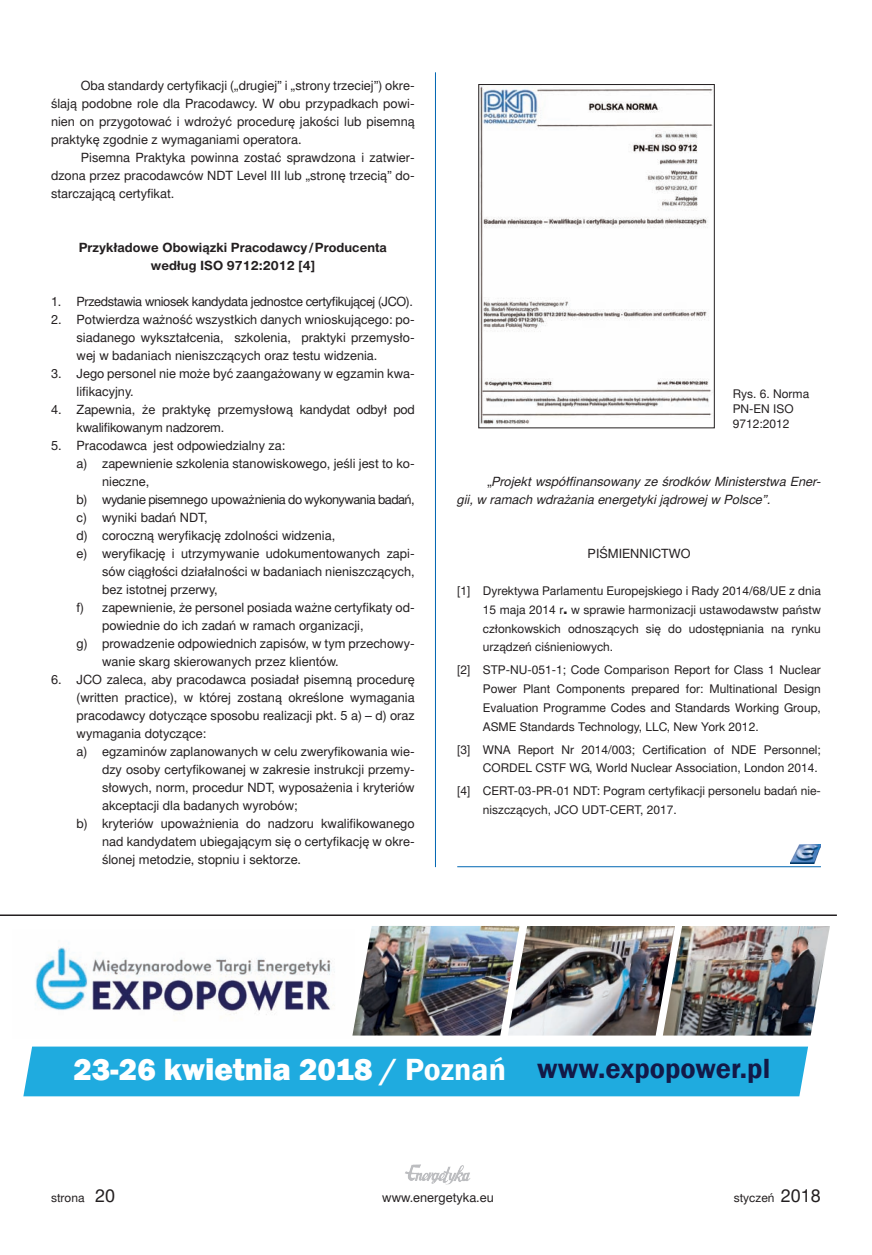
<style>
.page{position:relative;width:872px;height:1255px;background:#fff}
.page>*{position:absolute;margin:0;border:0;box-sizing:border-box;transform-origin:0 0}
.rysunki{font:800 31.5px "Franklin Gothic";color:#fff}
.rysunki-2{font:600 28.5px "Franklin Gothic";color:#131947}
.wypunktowanie{font:12.75px/18px "Switzer EFN";color:#231f20;text-align:justify}
.tekst{font:12.75px/18px "Switzer EFN";color:#231f20;text-align:justify}
.tekst-2{font:italic 12.75px/18px "Switzer EFN";color:#231f20}
.wypunktowanie-2{font:12.75px/18px "Switzer EFN";letter-spacing:-.02em;color:#231f20}
.numeracja2{font:700 12.75px/18px "Switzer EFN";color:#231f20;text-align:center}
.wypunktowanie-3{font:12.75px "Switzer EFN";letter-spacing:-.03em;color:#231f20}
.wypunktowanie-4{font:12.75px "Switzer EFN";letter-spacing:-.04em;color:#231f20}
.literatura{font:12px/18.8px "Switzer EFN";color:#231f20;text-align:justify}
.rysunki-3{font:12px/15px "Switzer EFN";color:#231f20}
.s1{font-style:normal}
.s2{font-family:"Switzer EFN Black"}
.s3{font-weight:600}
.s4{font-size:18px}
</style>
<div class="page">
<hr style="left:871px;top:0;width:1px;height:1254px;background:#eeeeef">
<hr style="left:871px;top:0;width:1px;height:174px;background:#40ae49">
<img style="left:405px;top:1164px;width:66px;height:21px">
<hr style="left:435px;top:72px;width:1px;height:795px;background:#0166b3">
<img style="left:480px;top:86px;width:232px;height:338px">
<div style="left:478px;top:84px;width:236px;height:344px;border:1px solid #231f20"></div>
<hr style="left:457px;top:866px;width:364px;height:1px;background:#0166b3">
<img style="left:791px;top:844px;width:30px;height:19px">
<img style="left:35px;top:947px;width:319px;height:89px">
<div style="left:23px;top:1046px;width:785px;height:50px;background:#1fabdf"></div>
<hr style="left:0;top:914px;width:837px;height:2px;background:#231f20">
<img style="left:352px;top:926px;width:156px;height:109px">
<img style="left:508px;top:926px;width:155px;height:109px">
<img style="left:663px;top:926px;width:167px;height:109px">
<p class="tekst" style="left:51px;top:77px;width:365px;text-indent:30px">Oba standardy certyfikacji („drugiej” i „strony trzeciej”) okre&shy;ślają podobne role dla Pracodawcy. W obu przypadkach powi&shy;nien on przygotować i wdrożyć procedurę jakości lub pisemną praktykę zgodnie z wymaganiami operatora.</p>
<p class="tekst" style="left:51px;top:149px;width:365px;text-indent:30px">Pisemna Praktyka powinna zostać sprawdzona i zatwier&shy;dzona przez pracodawców NDT Level III lub „stronę trzecią” do&shy;starczającą certyfikat.</p>
<p class="numeracja2" style="left:79px;top:239px;width:310px">Przykładowe Obowiązki Pracodawcy/Producenta według ISO 9712:2012 [4]</p>
<p class="wypunktowanie-3" style="left:51px;top:294px;width:363px">1. Przedstawia wniosek kandydata jednostce certyfikującej (JCO).</p>
<p class="wypunktowanie" style="left:77px;top:311px;width:340px;text-indent:-26px">2. Potwierdza ważność wszystkich danych wnioskującego: po&shy;siadanego wykształcenia, szkolenia, praktyki przemysło&shy;wej w badaniach nieniszczących oraz testu widzenia.</p>
<p class="wypunktowanie" style="left:77px;top:365px;width:340px;text-indent:-26px">3. Jego personel nie może być zaangażowany w egzamin kwa&shy;lifikacyjny.</p>
<p class="wypunktowanie-2" style="left:77px;top:401px;width:340px;text-indent:-26px">4. Zapewnia, że praktykę przemysłową kandydat odbył pod kwalifikowanym nadzorem.</p>
<p class="wypunktowanie" style="left:51px;top:437px;width:236px">5. Pracodawca jest odpowiedzialny za:</p>
<p class="wypunktowanie" style="left:102px;top:455px;width:314px;text-indent:-26px">a) zapewnienie szkolenia stanowiskowego, jeśli jest to ko&shy;nieczne,</p>
<p class="wypunktowanie-4" style="left:77px;top:492px;width:340px">b) wydanie pisemnego upoważnienia do wykonywania badań,</p>
<p class="wypunktowanie" style="left:77px;top:509px;width:133px">c) wyniki badań NDT,</p>
<p class="wypunktowanie" style="left:77px;top:527px;width:260px">d) coroczną weryfikację zdolności widzenia,</p>
<p class="wypunktowanie" style="left:102px;top:545px;width:314px;text-indent:-26px">e) weryfikację i utrzymywanie udokumentowanych zapi&shy;sów ciągłości działalności w badaniach nieniszczących, bez istotnej przerwy,</p>
<p class="wypunktowanie" style="left:102px;top:599px;width:314px;text-indent:-26px">f) zapewnienie, że personel posiada ważne certyfikaty od&shy;powiednie do ich zadań w ramach organizacji,</p>
<p class="wypunktowanie" style="left:102px;top:635px;width:314px;text-indent:-26px">g) prowadzenie odpowiednich zapisów, w tym przechowy&shy;wanie skarg skierowanych przez klientów.</p>
<p class="wypunktowanie" style="left:77px;top:671px;width:340px;text-indent:-26px">6. JCO zaleca, aby pracodawca posiadał pisemną procedurę (written practice), w której zostaną określone wymagania pracodawcy dotyczące sposobu realizacji pkt. 5 a) – d) oraz wymagania dotyczące:</p>
<p class="wypunktowanie" style="left:102px;top:743px;width:314px;text-indent:-26px">a) egzaminów zaplanowanych w celu zweryfikowania wie&shy;dzy osoby certyfikowanej w zakresie instrukcji przemy&shy;słowych, norm, procedur NDT, wyposażenia i kryteriów akceptacji dla badanych wyrobów;</p>
<p class="wypunktowanie" style="left:102px;top:815px;width:314px;text-indent:-26px">b) kryteriów upoważnienia do nadzoru kwalifikowanego nad kandydatem ubiegającym się o certyfikację w okre&shy;ślonej metodzie, stopniu i sektorze.</p>
<p class="rysunki-3" style="left:732px;top:387px;width:78px">Rys. 6. Norma<br>PN-EN ISO<br>9712:2012</p>
<p class="tekst-2" style="left:457px;top:473px;width:365px;text-indent:30px"><span class="s1">„</span>Projekt współfinansowany ze środków Ministerstwa Ener&shy;gii, w ramach wdrażania energetyki jądrowej w Polsce”.</p>
<p class="tekst" style="left:587px;top:545px;width:104px">PIŚMIENNICTWO</p>
<p class="literatura" style="left:483px;top:581px;width:340px;text-indent:-26px">[1] Dyrektywa Parlamentu Europejskiego i Rady 2014/68/UE z dnia 15 maja 2014 r<span class="s2">.</span> w sprawie harmonizacji ustawodawstw państw członkowskich odnoszących się do udostępniania na rynku urządzeń ciśnieniowych.</p>
<p class="literatura" style="left:483px;top:661px;width:340px;text-indent:-26px">[2] STP-NU-051-1; Code Comparison Report for Class 1 Nuclear Power Plant Components prepared for: Multinational Design Evaluation Programme Codes and Standards Working Group, ASME Standards Technology, LLC, New York 2012.</p>
<p class="literatura" style="left:457px;top:740px;width:365px;text-align:right">[3] WNA Report Nr 2014/003; Certification of NDE Personnel;<br>CORDEL CSTF WG, World Nuclear Association, London 2014.</p>
<p class="literatura" style="left:483px;top:782px;width:340px;text-indent:-26px">[4] CERT-03-PR-01 NDT: Pogram certyfikacji personelu badań nie&shy;niszczących, JCO UDT-CERT, 2017.</p>
<p class="rysunki" style="left:73px;top:1049px;width:434px">23-26 kwietnia 2018 <span class="s3">/ Poznań</span></p>
<p class="rysunki-2" style="left:537px;top:1050px;width:234px">www.expopower.pl</p>
<p class="literatura" style="left:51px;top:1188px;width:66px">strona <span class="s4">20</span></p>
<p class="tekst" style="left:382px;top:1188px;width:113px">www.energetyka.eu</p>
<p class="literatura" style="left:733px;top:1188px;width:89px">styczeń <span class="s4">2018</span></p>
</div>
